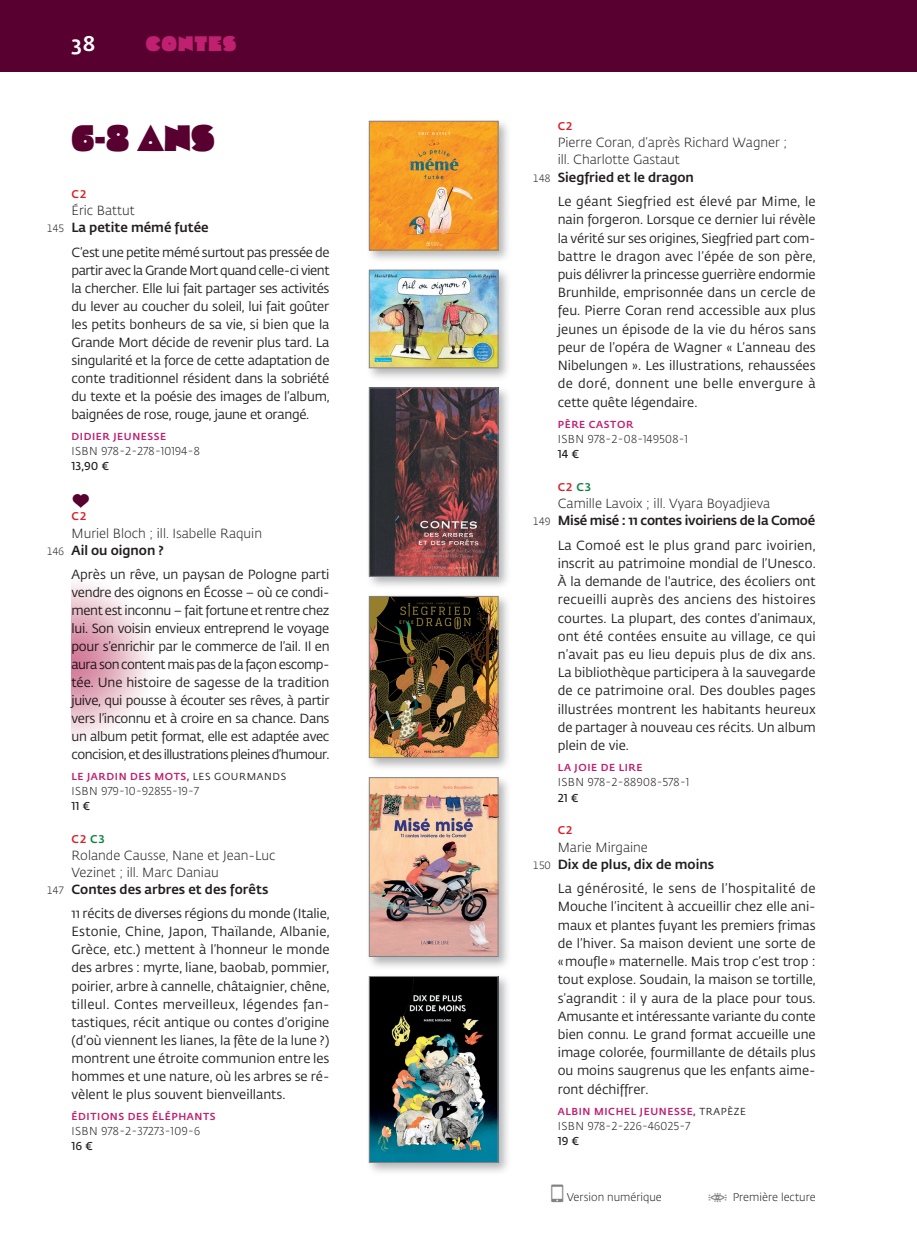
<style>
.page{position:relative;width:917px;height:1235px;background:#fff}
.page>*{position:absolute;margin:0;border:0;box-sizing:border-box;transform-origin:0 0}
.t1{font:36.75px "Cooter Deuce";color:#58002f}
.t2{font:21px "Cooter Deuce";letter-spacing:.05em;color:#bf2070}
.t3{font:500 21px "Fedra Sans Pro";color:#fff}
.t4{font:14px "RLPE";color:#58002f}
.t5{font:13.12px/18.2px "Fedra Sans Pro";color:#231f20;text-align:justify}
.t6{font:300 13.12px/17.2px "Fedra Sans Pro";color:#231f20}
.t7{font:500 13.12px/17.3px "Fedra Sans Pro";color:#231f20}
.t8{font:500 13.12px/17.3px "Fedra Sans Pro";letter-spacing:-.02em;color:#231f20}
.t9{font:300 11.38px "Fedra Sans Pro";letter-spacing:.035em;color:#231f20}
.t10{font:600 11.38px "Fedra Sans Pro";color:#231f20}
.t11{font:300 11.2px "Fedra Sans Pro";color:#231f20}
.t12{font:500 11.03px "Fedra Sans Pro";letter-spacing:.055em;color:#da2128}
.t13{font:500 10.15px "Fedra Sans Pro";letter-spacing:.06em;color:#bf2070}
.s1{font-weight:300}
.s2{font-weight:300;font-size:10.5px}
.s3{font-size:10.5px}
.s4{font-weight:500}
.s5{font-weight:400;color:#231f20}
.s6{color:#0b8241}
</style>
<div class="page">
<div style="left:366px;top:118px;width:146px;height:146px;background:#808285;opacity:.6"></div>
<img style="left:371px;top:123px;width:125px;height:125px">
<div style="left:369px;top:121px;width:129px;height:129px;border:1px solid #808285"></div>
<div style="left:366px;top:267px;width:146px;height:114px;background:#808285;opacity:.6"></div>
<img style="left:371px;top:272px;width:125px;height:94px">
<div style="left:369px;top:270px;width:129px;height:98px;border:1px solid #808285"></div>
<div style="left:366px;top:384px;width:146px;height:206px;background:#808285;opacity:.6"></div>
<img style="left:371px;top:390px;width:125px;height:184px">
<div style="left:369px;top:388px;width:129px;height:188px;border:1px solid #808285"></div>
<div style="left:366px;top:593px;width:146px;height:178px;background:#808285;opacity:.6"></div>
<img style="left:371px;top:598px;width:125px;height:157px">
<div style="left:369px;top:596px;width:129px;height:161px;border:1px solid #808285"></div>
<div style="left:366px;top:774px;width:146px;height:196px;background:#808285;opacity:.6"></div>
<img style="left:371px;top:779px;width:125px;height:175px">
<div style="left:369px;top:777px;width:129px;height:179px;border:1px solid #808285"></div>
<div style="left:366px;top:973px;width:146px;height:202px;background:#808285;opacity:.6"></div>
<img style="left:371px;top:978px;width:125px;height:182px">
<div style="left:369px;top:976px;width:129px;height:186px;border:1px solid #808285"></div>
<div style="left:0;top:0;width:915px;height:71px;background:#58002f"></div>
<hr style="left:915px;top:0;width:2px;height:71px;background:#58002f">
<h2 class="t3" style="left:71px;top:27px;width:25px">38</h2>
<h2 class="t2" style="left:146px;top:32px;width:92px">CONTES</h2>
<h1 class="t1" style="left:71px;top:117px;width:145px">6-8 ANS</h1>
<p class="t12" style="left:72px;top:186px;width:16px">C2</p>
<p class="t7" style="left:47px;top:201px;width:164px;text-indent:25px"><span class="s1">Éric Battut<br></span><span class="s2">145</span> La petite mémé futée</p>
<p class="t5" style="left:71px;top:242px;width:260px">C’est une petite mémé surtout pas pressée de partir avec la Grande Mort quand celle-ci vient la chercher. Elle lui fait partager ses activités du lever au coucher du soleil, lui fait goûter les petits bonheurs de sa vie, si bien que la Grande Mort décide de revenir plus tard. La singularité et la force de cette adaptation de conte traditionnel résident dans la sobriété du texte et la poésie des images de l’album, baignées de rose, rouge, jaune et orangé.</p>
<p class="t13" style="left:72px;top:428px;width:96px">DIDIER JEUNESSE</p>
<p class="t9" style="left:72px;top:443px;width:130px">ISBN 978-2-278-10194-8</p>
<p class="t10" style="left:71px;top:457px;width:39px">13,90 €</p>
<p class="t4" style="left:71px;top:494px;width:20px">a</p>
<p class="t12" style="left:72px;top:508px;width:16px">C2</p>
<p class="t6" style="left:47px;top:524px;width:217px;text-indent:25px">Muriel Bloch ; ill. Isabelle Raquin<br><span class="s3">146</span> <span class="s4">Ail ou oignon ?</span></p>
<p class="t5" style="left:71px;top:565px;width:260px">Après un rêve, un paysan de Pologne parti vendre des oignons en Écosse – où ce condi&shy;ment est inconnu – fait fortune et rentre chez lui. Son voisin envieux entreprend le voyage pour s’enrichir par le commerce de l’ail. Il en aura son content mais pas de la façon escomp&shy;tée. Une histoire de sagesse de la tradition juive, qui pousse à écouter ses rêves, à partir vers l’inconnu et à croire en sa chance. Dans un album petit format, elle est adaptée avec concision, et des illustrations pleines d’humour.</p>
<p class="t13" style="left:72px;top:769px;width:216px">LE JARDIN DES MOTS, <span class="s5">LES GOURMANDS</span></p>
<p class="t9" style="left:72px;top:783px;width:129px">ISBN 979-10-92855-19-7</p>
<p class="t10" style="left:71px;top:798px;width:20px">11 €</p>
<p class="t12" style="left:72px;top:830px;width:35px">C2 <span class="s6">C3</span></p>
<p class="t6" style="left:71px;top:846px;width:205px">Rolande Causse, Nane et Jean-Luc</p>
<p class="t6" style="left:71px;top:863px;width:149px">Vezinet ; ill. Marc Daniau</p>
<p class="t7" style="left:47px;top:880px;width:223px"><span class="s2">147</span> Contes des arbres et des forêts</p>
<p class="t5" style="left:71px;top:904px;width:260px">11 récits de diverses régions du monde (Italie, Estonie, Chine, Japon, Thaïlande, Albanie, Grèce, etc.) mettent à l’honneur le monde des arbres : myrte, liane, baobab, pommier, poirier, arbre à cannelle, châtaignier, chêne, tilleul. Contes merveilleux, légendes fan&shy;tastiques, récit antique ou contes d’origine (d’où viennent les lianes, la fête de la lune ?) montrent une étroite communion entre les hommes et une nature, où les arbres se ré&shy;vèlent le plus souvent bienveillants.</p>
<p class="t13" style="left:72px;top:1108px;width:146px">ÉDITIONS DES ÉLÉPHANTS</p>
<p class="t9" style="left:72px;top:1123px;width:130px">ISBN 978-2-37273-109-6</p>
<p class="t10" style="left:71px;top:1137px;width:23px">16 €</p>
<p class="t12" style="left:558px;top:117px;width:16px">C2</p>
<p class="t6" style="left:558px;top:134px;width:231px">Pierre Coran, d’après Richard Wagner ;</p>
<p class="t6" style="left:558px;top:151px;width:124px">ill. Charlotte Gastaut</p>
<p class="t7" style="left:533px;top:168px;width:162px"><span class="s2">148</span> Siegfried et le dragon</p>
<p class="t5" style="left:558px;top:192px;width:260px">Le géant Siegfried est élevé par Mime, le nain forgeron. Lorsque ce dernier lui révèle la vérité sur ses origines, Siegfried part com&shy;battre le dragon avec l’épée de son père, puis délivrer la princesse guerrière endormie Brunhilde, emprisonnée dans un cercle de feu. Pierre Coran rend accessible aux plus jeunes un épisode de la vie du héros sans peur de l’opéra de Wagner « L’anneau des Nibelungen ». Les illustrations, rehaussées de doré, donnent une belle envergure à cette quête légendaire.</p>
<p class="t13" style="left:558px;top:416px;width:77px">PÈRE CASTOR</p>
<p class="t9" style="left:558px;top:431px;width:132px">ISBN 978-2-08-149508-1</p>
<p class="t10" style="left:558px;top:446px;width:23px">14 €</p>
<p class="t12" style="left:558px;top:478px;width:35px">C2 <span class="s6">C3</span></p>
<p class="t8" style="left:533px;top:494px;width:284px;text-indent:25px"><span class="s1">Camille Lavoix ; ill. Vyara Boyadjieva<br></span><span class="s2">149</span> Misé misé : 11 contes ivoiriens de la Comoé</p>
<p class="t5" style="left:558px;top:535px;width:260px">La Comoé est le plus grand parc ivoirien, inscrit au patrimoine mondial de l’Unesco.<br>À la demande de l'autrice, des écoliers ont recueilli auprès des anciens des histoires courtes. La plupart, des contes d’animaux, ont été contées ensuite au village, ce qui n’avait pas eu lieu depuis plus de dix ans.<br>La bibliothèque participera à la sauvegarde de ce patrimoine oral. Des doubles pages illustrées montrent les habitants heureux de partager à nouveau ces récits. Un album plein de vie.</p>
<p class="t13" style="left:558px;top:760px;width:86px">LA JOIE DE LIRE</p>
<p class="t9" style="left:558px;top:774px;width:133px">ISBN 978-2-88908-578-1</p>
<p class="t10" style="left:558px;top:789px;width:22px">21 €</p>
<p class="t12" style="left:558px;top:822px;width:16px">C2</p>
<p class="t7" style="left:533px;top:837px;width:183px;text-indent:25px"><span class="s1">Marie Mirgaine<br></span><span class="s2">150</span> Dix de plus, dix de moins</p>
<p class="t5" style="left:558px;top:879px;width:260px">La générosité, le sens de l’hospitalité de Mouche l’incitent à accueillir chez elle ani&shy;maux et plantes fuyant les premiers frimas de l’hiver. Sa maison devient une sorte de «moufle» maternelle. Mais trop c’est trop : tout explose. Soudain, la maison se tortille, s’agrandit : il y aura de la place pour tous.<br>Amusante et intéressante variante du conte bien connu. Le grand format accueille une image colorée, fourmillante de détails plus ou moins saugrenus que les enfants aime&shy;ront déchiffrer.</p>
<p class="t13" style="left:558px;top:1103px;width:190px">ALBIN MICHEL JEUNESSE, <span class="s5">TRAPÈZE</span></p>
<p class="t9" style="left:558px;top:1118px;width:134px">ISBN 978-2-226-46025-7</p>
<p class="t10" style="left:558px;top:1132px;width:23px">19 €</p>
<p class="t11" style="left:567px;top:1189px;width:97px">Version numérique</p>
<p class="t11" style="left:733px;top:1189px;width:85px">Première lecture</p>
</div>
